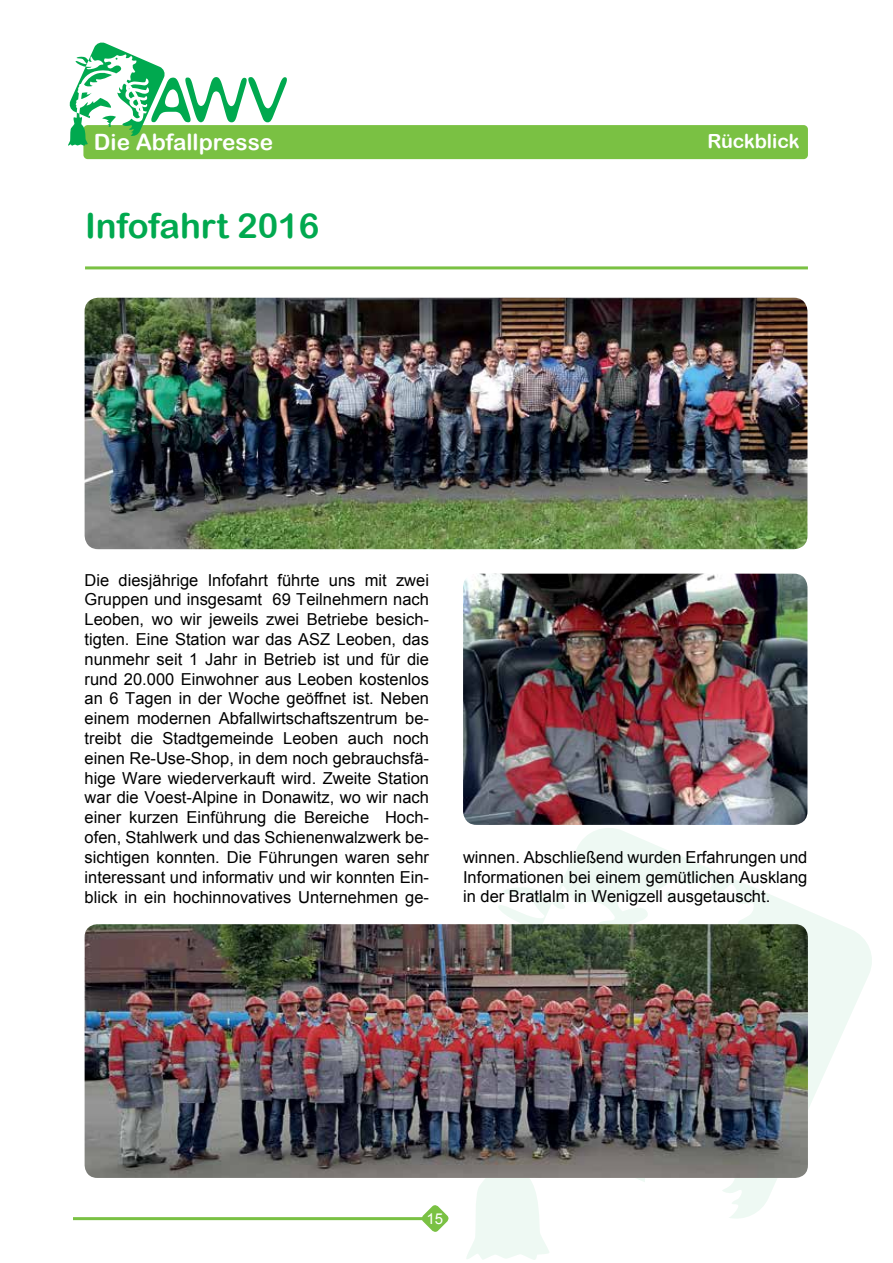
<style>
.page{position:relative;width:893px;height:1263px;background:#fff}
.page>*{position:absolute;margin:0;border:0;box-sizing:border-box;transform-origin:0 0}
.t1{font:34.5px "Arial Rounded MT Bold";color:#00a94f}
.t2{font:22.5px "Arial Rounded MT Bold";color:#fff}
.t3{font:19.5px "Arial Rounded MT Bold";letter-spacing:-.005em;color:#fff}
.t4{font:16.5px/19.8px "Arial";color:#000;text-align:justify}
.t5{font:15px "Arial";color:#fff}
</style>
<div class="page">
<svg style="left:420px;top:1205px;width:29px;height:27px"></svg>
<div style="left:83px;top:125px;width:725px;height:34px;background:#7ac143;border-radius:4px"></div>
<svg style="left:68px;top:42px;width:219px;height:104px"></svg>
<svg style="left:553px;top:828px;width:319px;height:365px"></svg>
<svg style="left:466px;top:1178px;width:304px;height:82px"></svg>
<svg style="left:498px;top:887px;width:54px;height:37px"></svg>
<hr style="left:74px;top:1217px;width:353px;height:3px;background:#7ac143">
<img style="left:85px;top:924px;width:723px;height:254px">
<img style="left:463px;top:574px;width:344px;height:251px">
<img style="left:85px;top:298px;width:722px;height:251px">
<hr style="left:85px;top:266px;width:723px;height:3px;background:#7ac143">
<h2 class="t2" style="left:94px;top:129px;width:181px">Die Abfallpresse</h2>
<p class="t3" style="left:708px;top:130px;width:93px">Rückblick</p>
<h1 class="t1" style="left:85px;top:205px;width:236px">Infofahrt 2016</h1>
<p class="t4" style="left:85px;top:570px;width:346px">Die diesjährige Infofahrt führte uns mit zwei Gruppen und insgesamt 69 Teilnehmern nach Leoben, wo wir jeweils zwei Betriebe besich&shy;tigten. Eine Station war das ASZ Leoben, das nunmehr seit 1 Jahr in Betrieb ist und für die rund 20.000 Einwohner aus Leoben kostenlos an 6 Tagen in der Woche geöffnet ist. Neben einem modernen Abfallwirtschaftszentrum be&shy;treibt die Stadtgemeinde Leoben auch noch einen Re-Use-Shop, in dem noch gebrauchsfä&shy;hige Ware wiederverkauft wird. Zweite Station war die Voest-Alpine in Donawitz, wo wir nach einer kurzen Einführung die Bereiche Hoch&shy;ofen, Stahlwerk und das Schienenwalzwerk be&shy;sichtigen konnten. Die Führungen waren sehr interessant und informativ und wir konnten Ein&shy;blick in ein hochinnovatives Unternehmen ge-</p>
<p class="t4" style="left:463px;top:847px;width:346px">winnen. Abschließend wurden Erfahrungen und Informationen bei einem gemütlichen Ausklang in der Bratlalm in Wenigzell ausgetauscht.</p>
<p class="t5" style="left:426px;top:1208px;width:18px">15</p>
</div>
